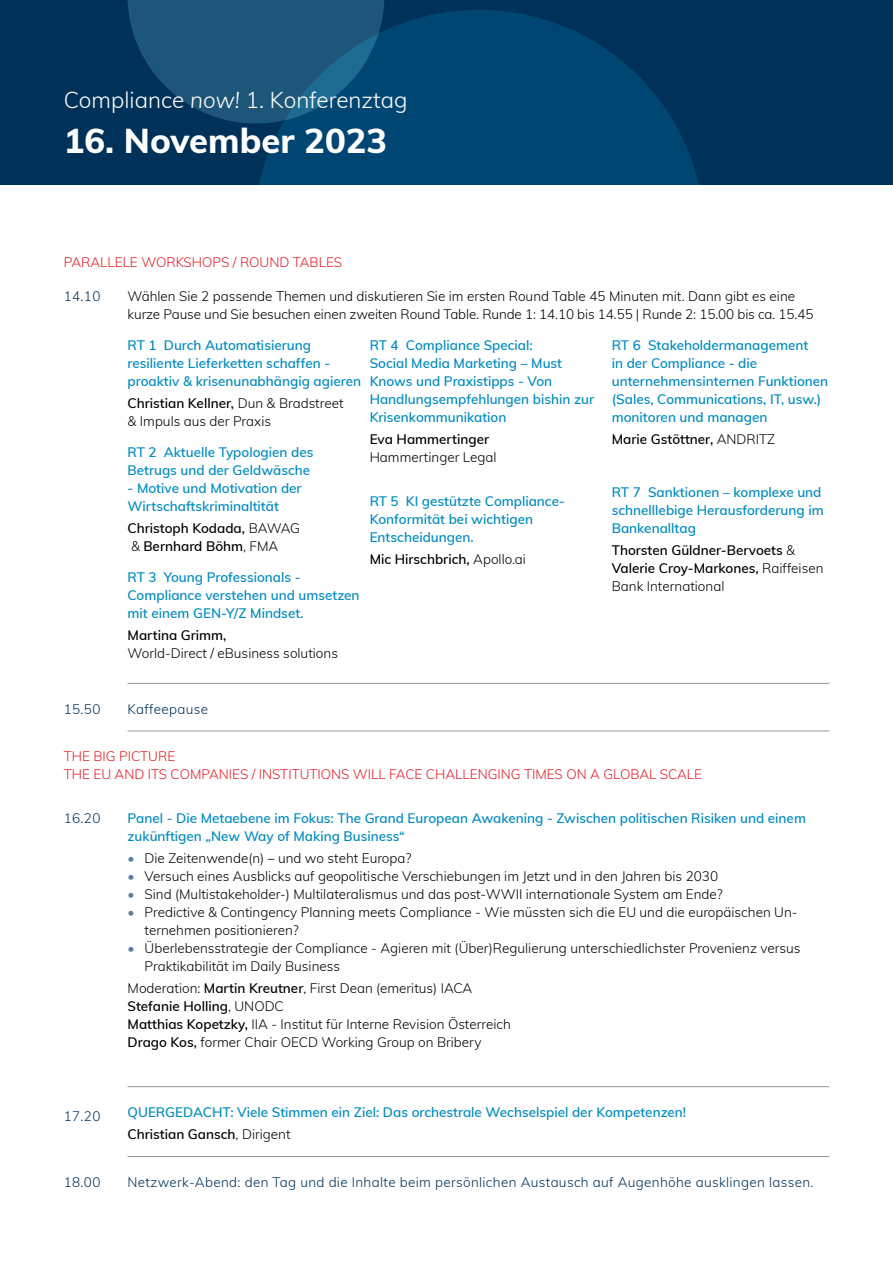
<style>
.page{position:relative;width:893px;height:1263px;background:#fff}
.page>*{position:absolute;margin:0;border:0;box-sizing:border-box;transform-origin:0 0}
.t1{font:800 34.5px "Muli";color:#fff}
.t2{font:300 22.5px "Muli";color:#fff}
.t3{font:300 13.5px/18px "Muli";color:#000}
.t4{font:600 13.5px/18px "Muli";color:#008bbf}
.t5{font:600 13.5px/18px "Muli";color:#000}
.t6{font:300 13.5px "Muli";letter-spacing:.025em;color:#003158}
.t7{font:300 13.5px/18px "Muli";color:#e31b23}
.s1{font-style:italic}
.s2{font-weight:600}
.s3{font-weight:300}
.s4{color:#587ea0}
.s5{color:#000}
.s6{font-weight:300;color:#000}
</style>
<div class="page">
<div style="left:0;top:0;width:893px;height:185px;background:#003158"></div>
<svg style="left:127px;top:0;width:99px;height:120px"></svg>
<svg style="left:226px;top:0;width:473px;height:185px;fill:#004673"></svg>
<hr style="left:0;top:840px;width:1px;height:423px;background:#00b9b5">
<hr style="left:128px;top:731px;width:701px;height:1px;background:#939598">
<hr style="left:128px;top:683px;width:701px;height:1px;background:#939598">
<hr style="left:128px;top:1086px;width:701px;height:1px;background:#939598">
<hr style="left:128px;top:1156px;width:701px;height:1px;background:#939598">
<h2 class="t2" style="left:64px;top:83px;width:345px">Compliance <span class="s1">now!</span> 1. Konferenztag</h2>
<h1 class="t1" style="left:64px;top:116px;width:325px">16. November 2023</h1>
<p class="t7" style="left:64px;top:252px;width:17px">Parallele</p>
<p class="t7" style="left:141px;top:252px;width:25px">Works</p>
<p class="t7" style="left:192px;top:252px;width:20px">hops</p>
<p class="t7" style="left:233px;top:252px;width:69px">/ Round Tables</p>
<p class="t6" style="left:64px;top:287px;width:38px">14.10</p>
<p class="t3" style="left:128px;top:287px;width:687px">Wählen Sie 2 passende Themen und diskutieren Sie im ersten Round Table 45 Minuten mit. Dann gibt es eine kurze Pause und Sie besuchen einen zweiten Round Table. Runde 1: 14.10 bis 14.55 | Runde 2: 15.00 bis ca. 15.45</p>
<p class="t4" style="left:128px;top:335px;width:235px">RT 1 Durch Automatisierung resiliente Lieferketten schaffen - proaktiv &amp; krisenunabhängig agieren</p>
<p class="t3" style="left:128px;top:394px;width:218px"><span class="s2">Christian Kellner,</span> Dun &amp; Bradstreet &amp; Impuls aus der Praxis</p>
<p class="t4" style="left:128px;top:442px;width:187px">RT 2 Aktuelle Typologien des<br>Betrugs und der Geldwäsche</p>
<p class="t4" style="left:128px;top:478px;width:176px">- Motive und Motivation der<br>Wirtschaftskriminaltität</p>
<p class="t5" style="left:128px;top:519px;width:174px">Christoph Kodada, <span class="s3">BAWAG &amp;</span> Bernhard Böhm<span class="s3">, FMA</span></p>
<p class="t4" style="left:128px;top:567px;width:234px">RT 3 Young Professionals -<br>Compliance verstehen und umsetzen mit einem GEN</p>
<p class="t4" style="left:612px;top:335px;width:218px">RT 6 Stakeholdermanagement<br>in der Compliance - die unternehmensinternen Funktionen (Sales, Communications, IT, usw.) monitoren und managen</p>
<p class="t5" style="left:612px;top:430px;width:165px">Marie Gstöttner, <span class="s3">ANDRITZ</span></p>
<p class="t4" style="left:370px;top:335px;width:226px">RT 4 Compliance Special:<br>Social Media Marketing – Must<br>Knows und Praxistipps - Von<br>Handlungsempfehlungen bishin zur<br>Krisenkommunikation</p>
<p class="t5" style="left:370px;top:430px;width:121px">Eva Hammertinger</p>
<p class="t3" style="left:370px;top:448px;width:128px">Hammertinger Legal</p>
<p class="t4" style="left:370px;top:491px;width:197px">RT 5 KI gestützte Compliance-<br>Konformität bei wichtigen<br>Entscheidungen.</p>
<p class="t5" style="left:370px;top:549px;width:158px">Mic Hirschbrich, <span class="s3">Apollo.ai</span></p>
<p class="t4" style="left:612px;top:483px;width:213px">RT 7 Sanktionen – komplexe und schnelllebige Herausforderung im<br>Bankenalltag</p>
<p class="t5" style="left:612px;top:541px;width:213px">Thorsten Güldner-Bervoets <span class="s3">&amp;<br></span>Valerie Croy-Markones, <span class="s3">Raiffeisen<br>Bank International</span></p>
<p class="t4" style="left:221px;top:603px;width:84px">-Y/Z Mindset.</p>
<p class="t5" style="left:128px;top:626px;width:100px">Martina Grimm,</p>
<p class="t3" style="left:128px;top:644px;width:212px">World-Direct / eBusiness solutions</p>
<p class="t6" style="left:64px;top:699px;width:38px">15.50</p>
<p class="t6" style="left:128px;top:699px;width:82px">Kaffeepause</p>
<p class="t7" style="left:64px;top:747px;width:238px">THE BIG PICTURE<br>TH E EU AND ITS COMPANIES / INSTITUT</p>
<p class="t7" style="left:318px;top:765px;width:386px">IONS WILL FACE CHALLENGING TIMES ON A GLOBAL SCALE</p>
<p class="t6" style="left:64px;top:808px;width:38px">16.20</p>
<p class="t4" style="left:128px;top:808px;width:680px">Panel - Die Metaebene im Fokus: The Grand European Awakening - Zwischen politischen Risiken und einem zukünftigen „New Way of Making Business“</p>
<p class="t3" style="left:128px;top:848px;width:285px"><span class="s4">•</span> Die Zeitenwende(n) – und wo steht Europa?</p>
<p class="t3" style="left:128px;top:866px;width:592px"><span class="s4">•</span> Versuch eines Ausblicks auf geopolitische Verschiebungen im Jetzt und in den Jahren bis 2030</p>
<p class="t3" style="left:128px;top:884px;width:597px"><span class="s4">•</span> Sind (Multistakeholder-) Multilateralismus und das post-WWII internationale System am Ende?</p>
<p class="t3" style="left:145px;top:902px;width:654px;text-indent:-17px"><span class="s4">•</span> Predictive &amp; Contingency Planning meets Compliance - Wie müssten sich die EU und die europäischen U n&shy;ternehmen positionieren?</p>
<p class="t3" style="left:145px;top:938px;width:657px;text-indent:-17px"><span class="s4">•</span> Ü berlebensstrategie der Compliance - Agieren mit (Ü ber)Regulierung unterschiedlichster Provenienz versus<br>Praktikabilität im Daily Business</p>
<p class="t3" style="left:128px;top:979px;width:385px">Moderation: <span class="s2">Martin Kreutner</span>, First Dean (emeritus) IACA <span class="s2">Stefanie Holling</span>, U NODC<br><span class="s2">Matthias Kopetzky,</span> IIA - Institut für Interne Revision Österreich <span class="s2">Drago Kos,</span> former Chair OECD Working Group on Bribery</p>
<p class="t4" style="left:128px;top:1100px;width:560px;line-height:22.2px;text-indent:66px">ACHT: Viele Stimmen ein Ziel: Das orchestrale Wechselspiel der Kompetenzen!<br><span class="s5">Christian Gansch</span><span class="s6">, Dirigent</span></p>
<p class="t6" style="left:64px;top:1107px;width:38px">17.20</p>
<p class="t4" style="left:128px;top:1102px;width:48px">QUERGED</p>
<p class="t6" style="left:64px;top:1172px;width:38px">18.00</p>
<p class="t6" style="left:128px;top:1172px;width:688px">Netzwerk-Abend: den Tag und die Inhalte beim persönlichen Austausch auf Augenhöhe ausklingen lassen.</p>
</div>
